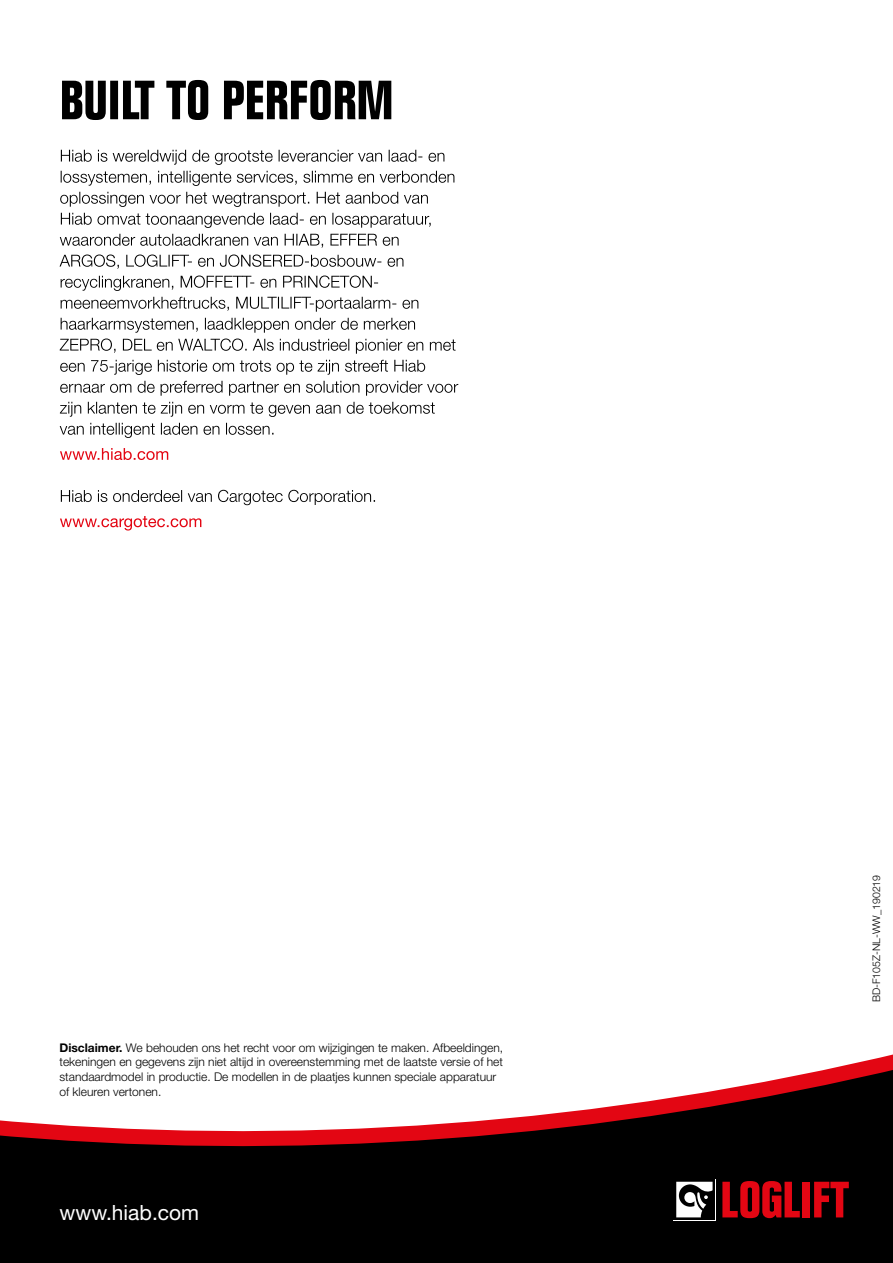
<style>
.page{position:relative;width:893px;height:1263px;background:#fff}
.page>*{position:absolute;margin:0;border:0;box-sizing:border-box;transform-origin:0 0}
.t1{font:21px "Helvetica Neue LT Std";color:#fff}
.t2{font:300 12px/14.7px "Helvetica Neue LT Std";color:#000}
.t3{font:300 10.5px "Helvetica Neue LT Std";color:#000}
.s1{font-weight:700}
</style>
<div class="page">
<div style="left:0;top:1147px;width:893px;height:116px;background:#000"></div>
<svg style="left:0;top:1054px;width:893px;height:93px"></svg>
<svg style="left:673px;top:1179px;width:43px;height:41px"></svg>
<svg style="left:674px;top:1179px;width:41px;height:41px"></svg>
<svg style="left:676px;top:1182px;width:37px;height:35px"></svg>
<svg style="left:722px;top:1181px;width:78px;height:37px;background:#89030b"></svg>
<div style="left:802px;top:1182px;width:8px;height:35px;background:#e30613"></div>
<svg style="left:814px;top:1182px;width:35px;height:35px"></svg>
<svg style="left:60px;top:516px;width:141px;height:14px"></svg>
<svg style="left:61px;top:490px;width:314px;height:15px"></svg>
<svg style="left:60px;top:448px;width:108px;height:12px"></svg>
<svg style="left:60px;top:423px;width:213px;height:15px"></svg>
<svg style="left:60px;top:402px;width:375px;height:15px"></svg>
<svg style="left:60px;top:381px;width:398px;height:15px"></svg>
<svg style="left:60px;top:360px;width:365px;height:15px"></svg>
<svg style="left:60px;top:318px;width:396px;height:36px"></svg>
<svg style="left:61px;top:297px;width:357px;height:15px"></svg>
<svg style="left:61px;top:275px;width:317px;height:16px"></svg>
<svg style="left:60px;top:254px;width:343px;height:15px"></svg>
<svg style="left:60px;top:234px;width:339px;height:14px"></svg>
<svg style="left:61px;top:213px;width:370px;height:15px"></svg>
<svg style="left:60px;top:192px;width:368px;height:15px"></svg>
<svg style="left:61px;top:171px;width:393px;height:15px"></svg>
<svg style="left:61px;top:150px;width:383px;height:15px"></svg>
<svg style="left:62px;top:80px;width:329px;height:40px"></svg>
<p class="t2" style="left:60px;top:1040px;width:445px"><span class="s1">Disclaimer.</span> We behouden ons het recht voor om wijzigingen te maken. Afbeeldingen, tekeningen en gegevens zijn niet altijd in overeenstemming met de laatste versie of het standaardmodel in productie. De modellen in de plaatjes kunnen speciale apparatuur of kleuren vertonen.</p>
<h1 class="t1" style="left:60px;top:1200px;width:141px">www.hiab.com</h1>
<p class="t3" style="left:870px;top:1002px;width:129px;rotate:-90deg">BD-F105Z-NL-WW_190219</p>
</div>
